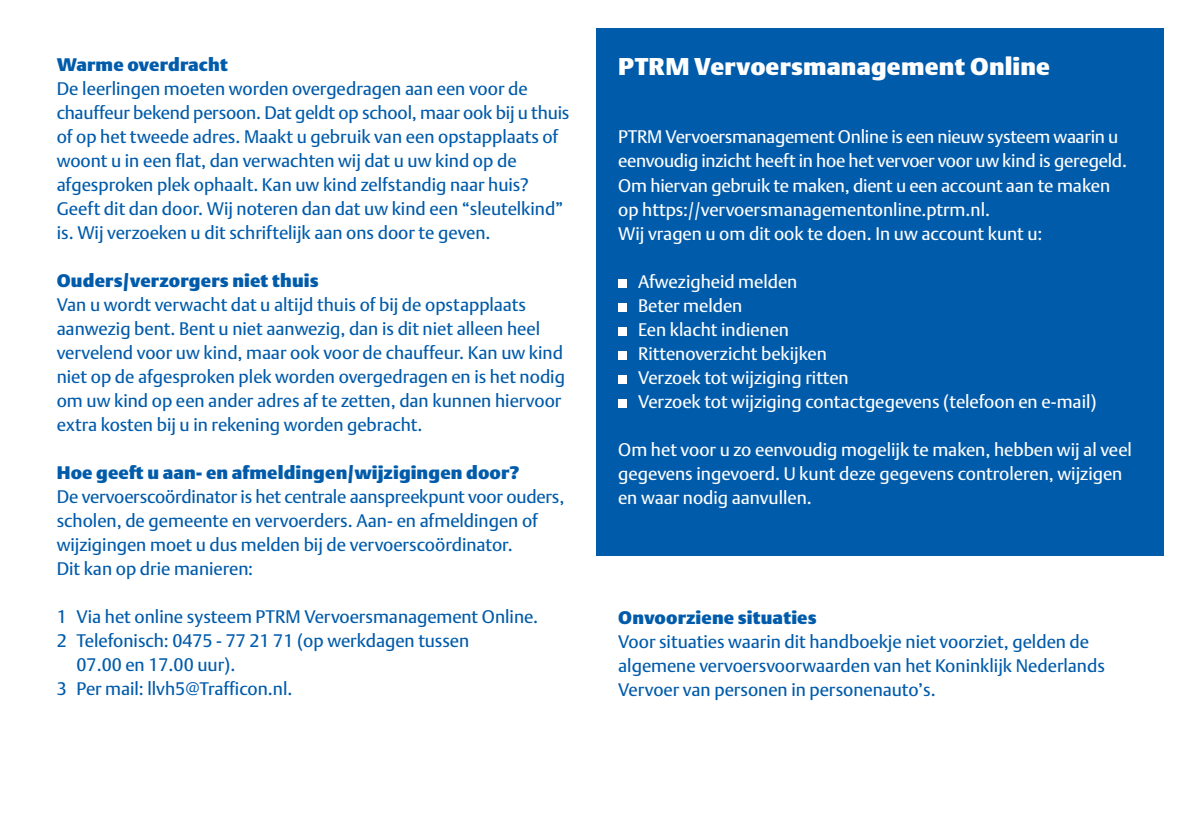
<style>
.page{position:relative;width:1191px;height:840px;background:#fff}
.page>*{position:absolute;margin:0;border:0;box-sizing:border-box;transform-origin:0 0}
.t1{font:800 24px "DTL Argo T";letter-spacing:.01em;color:#fff}
.t2{font:18px/24px "DTL Argo T";color:#005baa}
.t3{font:18px/24px "DTL Argo T";letter-spacing:-.01em;color:#fff}
.t4{font:800 18px "DTL Argo T";color:#005baa}
</style>
<div class="page">
<div style="left:596px;top:28px;width:567px;height:528px;background:#005baa"></div>
<div style="left:618px;top:279px;width:8px;height:8px;background:#fff"></div>
<div style="left:618px;top:303px;width:8px;height:8px;background:#fff"></div>
<div style="left:618px;top:327px;width:8px;height:8px;background:#fff"></div>
<div style="left:618px;top:351px;width:8px;height:8px;background:#fff"></div>
<div style="left:618px;top:375px;width:8px;height:8px;background:#fff"></div>
<div style="left:618px;top:399px;width:8px;height:8px;background:#fff"></div>
<p class="t4" style="left:57px;top:52px;width:173px">Warme overdracht</p>
<p class="t2" style="left:57px;top:76px;width:514px">De leerlingen moeten worden overgedragen aan een voor de chauffeur bekend persoon. Dat geldt op school, maar ook bij u thuis</p>
<p class="t2" style="left:57px;top:124px;width:503px">of op het tweede adres. Maakt u gebruik van een opstapplaats of woont u in een flat, dan verwachten wij dat u uw kind op de</p>
<p class="t2" style="left:57px;top:172px;width:508px">afgesproken plek ophaalt. Kan uw kind zelfstandig naar huis?<br>Geeft dit dan door. Wij noteren dan dat uw kind een “sleutelkind” is. Wij verzoeken u dit schriftelijk aan ons door te geven.</p>
<p class="t4" style="left:57px;top:268px;width:264px">Ouders/verzorgers niet thuis</p>
<p class="t2" style="left:57px;top:292px;width:510px">Van u wordt verwacht dat u altijd thuis of bij de opstapplaats aanwezig bent. Bent u niet aanwezig, dan is dit niet alleen heel vervelend voor uw kind, maar ook voor de chauffeur. Kan uw kind niet op de afgesproken plek worden overgedragen en is het nodig om uw kind op een ander adres af te zetten, dan kunnen hiervoor extra kosten bij u in rekening worden gebracht.</p>
<p class="t4" style="left:57px;top:460px;width:464px">Hoe geeft u aan- en afmeldingen/wijzigingen door?</p>
<p class="t2" style="left:57px;top:484px;width:509px">De vervoerscoördinator is het centrale aanspreekpunt voor ouders,</p>
<p class="t2" style="left:57px;top:508px;width:482px">scholen, de gemeente en vervoerders. Aan- en afmeldingen of wijzigingen moet u dus melden bij de vervoerscoördinator.</p>
<p class="t2" style="left:57px;top:556px;width:198px">Dit kan op drie manieren:</p>
<p class="t2" style="left:57px;top:604px;width:483px">1 Via het online systeem PTRM Vervoersmanagement Online.</p>
<p class="t2" style="left:57px;top:628px;width:414px">2 Telefonisch: 0475 - 77 21 71 (op werkdagen tussen</p>
<p class="t2" style="left:77px;top:652px;width:160px">07.00 en 17.00 uur).</p>
<p class="t2" style="left:57px;top:676px;width:237px">3 Per mail: llvh5@Trafficon.nl.</p>
<p class="t1" style="left:618px;top:50px;width:433px">PTRM Vervoersmanagement Online</p>
<p class="t3" style="left:618px;top:125px;width:510px">PTRM Vervoersmanagement Online is een nieuw systeem waarin u eenvoudig inzicht heeft in hoe het vervoer voor uw kind is geregeld.<br>Om hiervan gebruik te maken, dient u een account aan te maken</p>
<p class="t3" style="left:618px;top:197px;width:373px">op https://vervoersmanagementonline.ptrm.nl.</p>
<p class="t3" style="left:618px;top:221px;width:426px">Wij vragen u om dit ook te doen. In uw account kunt u:</p>
<p class="t3" style="left:638px;top:269px;width:161px">Afwezigheid melden</p>
<p class="t3" style="left:638px;top:293px;width:106px">Beter melden</p>
<p class="t3" style="left:638px;top:317px;width:152px">Een klacht indienen</p>
<p class="t3" style="left:638px;top:341px;width:190px">Rittenoverzicht bekijken</p>
<p class="t3" style="left:638px;top:365px;width:212px">Verzoek tot wijziging ritten</p>
<p class="t3" style="left:638px;top:389px;width:460px">Verzoek tot wijziging contactgegevens (telefoon en e-mail)</p>
<p class="t3" style="left:618px;top:437px;width:515px">Om het voor u zo eenvoudig mogelijk te maken, hebben wij al veel gegevens ingevoerd. U kunt deze gegevens controleren, wijzigen en waar nodig aanvullen.</p>
<p class="t4" style="left:618px;top:604px;width:200px">Onvoorziene situaties</p>
<p class="t2" style="left:618px;top:629px;width:488px">Voor situaties waarin dit handboekje niet voorziet, gelden de algemene vervoersvoorwaarden van het Koninklijk Nederlands<br>Vervoer van personen in personenauto’s.</p>
</div>
